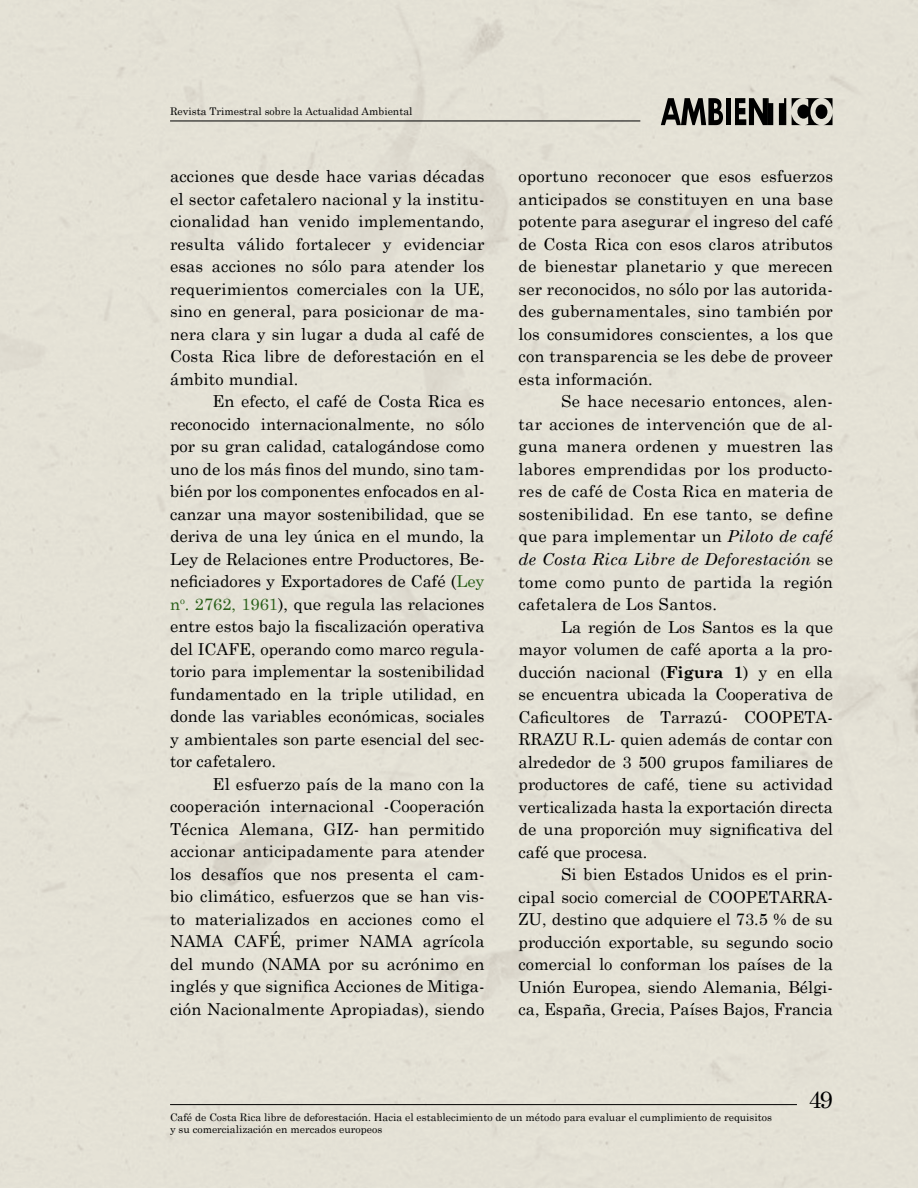
<style>
.page{position:relative;width:918px;height:1188px;background:#e4e1d5}
.page>*{position:absolute;margin:0;border:0;box-sizing:border-box;transform-origin:0 0}
.t1{font:24px "Century Schoolbook";color:#000}
.t2{font:16.5px/22.5px "Century Schoolbook";letter-spacing:.01em;color:#000;text-align:justify}
.t3{font:10.5px/12.6px "Century Schoolbook";color:#000}
.s1{color:#295f19}
.s2{font-style:italic}
.s3{font-weight:700}
</style>
<div class="page">
<hr style="left:170px;top:121px;width:470px;height:1px;background:#000">
<svg style="left:661px;top:98px;width:62px;height:27px;background:#5e5d58"></svg>
<div style="left:726px;top:98px;width:5px;height:27px;background:#000"></div>
<svg style="left:779px;top:98px;width:7px;height:27px"></svg>
<svg style="left:735px;top:98px;width:38px;height:27px"></svg>
<svg style="left:792px;top:98px;width:41px;height:27px"></svg>
<hr style="left:170px;top:1104px;width:627px;height:1px;background:#000">
<p class="t3" style="left:170px;top:105px;width:244px">Revista Trimestral sobre la Actualidad Ambiental</p>
<p class="t2" style="left:170px;top:165px;width:316px">acciones que desde hace varias décadas el sector cafetalero nacional y la institu&shy;cionalidad han venido implementando, resulta válido fortalecer y evidenciar esas acciones no sólo para atender los requerimientos comerciales con la UE, sino en general, para posicionar de ma&shy;nera clara y sin lugar a duda al café de Costa Rica libre de deforestación en el ámbito mundial.</p>
<p class="t2" style="left:170px;top:390px;width:316px;text-indent:43px">En efecto, el café de Costa Rica es reconocido internacionalmente, no sólo por su gran calidad, catalogándose como uno de los más finos del mundo, sino tam&shy;bién por los componentes enfocados en al&shy;canzar una mayor sostenibilidad, que se deriva de una ley única en el mundo, la Ley de Relaciones entre Productores, Be&shy;neficiadores y Exportadores de Café (<span class="s1">Ley n</span><sup>o</sup><span class="s1">. 2762, 1961</span>), que regula las relaciones entre estos bajo la fiscalización operativa del ICAFE, operando como marco regula&shy;torio para implementar la sostenibilidad fundamentado en la triple utilidad, en donde las variables económicas, sociales y ambientales son parte esencial del sec&shy;tor cafetalero.</p>
<p class="t2" style="left:170px;top:772px;width:316px;text-indent:43px">El esfuerzo país de la mano con la cooperación internacional -Cooperación Técnica Alemana, GIZ- han permitido accionar anticipadamente para atender los desafíos que nos presenta el cam&shy;bio climático, esfuerzos que se han vis&shy;to materializados en acciones como el NAMA CAFÉ, primer NAMA agrícola del mundo (NAMA por su acrónimo en inglés y que significa Acciones de Mitiga&shy;ción Nacionalmente Apropiadas), siendo</p>
<p class="t2" style="left:519px;top:165px;width:316px">oportuno reconocer que esos esfuerzos anticipados se constituyen en una base potente para asegurar el ingreso del café de Costa Rica con esos claros atributos de bienestar planetario y que merecen ser reconocidos, no sólo por las autorida&shy;des gubernamentales, sino también por los consumidores conscientes, a los que con transparencia se les debe de proveer esta información.</p>
<p class="t2" style="left:519px;top:390px;width:316px;text-indent:43px">Se hace necesario entonces, alen&shy;tar acciones de intervención que de al&shy;guna manera ordenen y muestren las labores emprendidas por los producto&shy;res de café de Costa Rica en materia de sostenibilidad. En ese tanto, se define que para implementar un <span class="s2">Piloto de café de Costa Rica Libre de Deforestación</span> se tome como punto de partida la región cafetalera de Los Santos.</p>
<p class="t2" style="left:519px;top:615px;width:316px;text-indent:43px">La región de Los Santos es la que mayor volumen de café aporta a la pro&shy;ducción nacional (<span class="s3">Figura 1</span>) y en ella se encuentra ubicada la Cooperativa de Caficultores de Tarrazú- COOPETA-RRAZU R.L- quien además de contar con alrededor de 3 500 grupos familiares de productores de café, tiene su actividad verticalizada hasta la exportación directa de una proporción muy significativa del café que procesa.</p>
<p class="t2" style="left:519px;top:862px;width:316px;text-indent:43px">Si bien Estados Unidos es el prin&shy;cipal socio comercial de COOPETARRA-ZU, destino que adquiere el 73.5 % de su producción exportable, su segundo socio comercial lo conforman los países de la Unión Europea, siendo Alemania, Bélgi&shy;ca, España, Grecia, Países Bajos, Francia</p>
<h1 class="t1" style="left:809px;top:1085px;width:26px">49</h1>
<p class="t3" style="left:170px;top:1110px;width:603px">Café de Costa Rica libre de deforestación. Hacia el establecimiento de un método para evaluar el cumplimiento de requisitos y su comercialización en mercados europeos</p>
</div>
